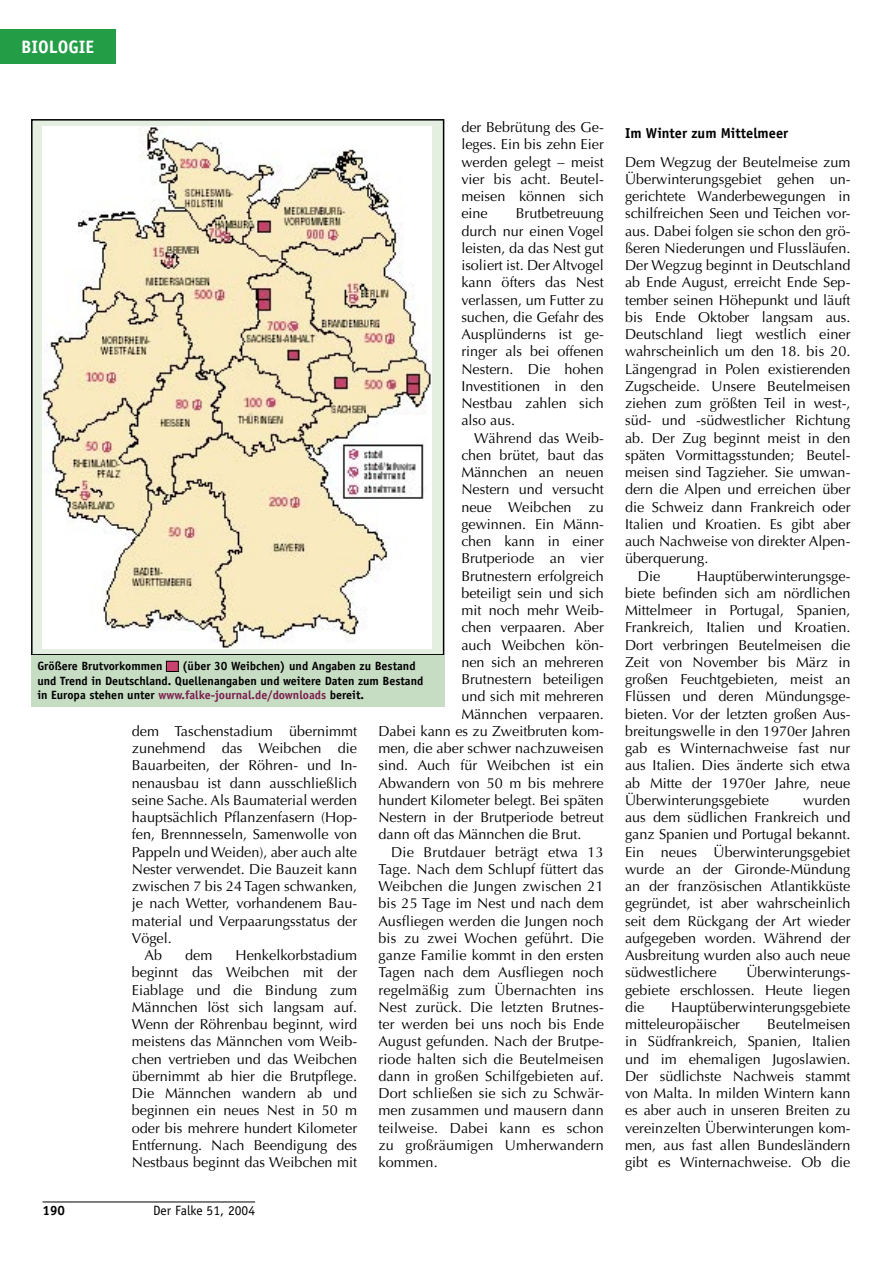
<style>
.page{position:relative;width:893px;height:1263px;background:#fff}
.page>*{position:absolute;margin:0;border:0;box-sizing:border-box;transform-origin:0 0}
.t1{font:700 18px "Officina Sans";color:#fff}
.Grundschrift{font:14.4px/17.2px "Optima";color:#000;text-align:justify}
.Grundschrift_-_ohne_Einzug{font:14.4px/17.2px "Optima";color:#000;text-align:justify}
.Zwischentitel{font:700 14.4px "Officina Sans";color:#000}
.t2{font:13.5px "Officina Sans";color:#000}
.t3{font:700 13.5px "Officina Sans";color:#000}
.Abbildung_linksb{font:700 12px/14.4px "Officina Sans";color:#000}
.s1{color:#7a1e4d}
</style>
<div class="page">
<div style="left:0;top:30px;width:116px;height:34px;background:#239e46"></div>
<hr style="left:43px;top:1201px;width:212px;height:1px;background:#000">
<div style="left:32px;top:120px;width:412px;height:535px;background:#e4eee1"></div>
<div style="left:31px;top:119px;width:413px;height:536px;border:2px solid #000"></div>
<img style="left:43px;top:127px;width:388px;height:521px">
<div style="left:31px;top:655px;width:413px;height:51px;background:#c6ddc3"></div>
<div style="left:166px;top:661px;width:12px;height:10px;background:#c8436d"></div>
<div style="left:166px;top:661px;width:13px;height:11px;border:1px solid #000"></div>
<p class="t1" style="left:21px;top:36px;width:74px">BIOLOGIE</p>
<p class="Grundschrift" style="left:461px;top:119px;width:144px">der Bebrütung des Ge&shy;leges. Ein bis zehn Eier werden gelegt – meist vier bis acht. Beutel&shy;meisen können sich eine</p>
<p class="Grundschrift" style="left:461px;top:205px;width:144px;text-indent:54px">Brutbetreuung durch nur einen Vogel leisten, da das Nest gut isoliert ist. Der Altvogel kann öfters das Nest verlassen, um Futter zu suchen, die Gefahr des Ausplünderns ist ge&shy;ringer als bei offenen Nestern. Die hohen Investitionen in den Nestbau zahlen sich also aus.</p>
<p class="Grundschrift" style="left:474px;top:429px;width:131px">Während das Weib-</p>
<p class="Grundschrift" style="left:461px;top:447px;width:144px">chen brütet, baut das</p>
<p class="Grundschrift" style="left:461px;top:464px;width:144px">Männchen an neuen</p>
<p class="Grundschrift" style="left:461px;top:481px;width:144px">Nestern und versucht</p>
<p class="Grundschrift" style="left:461px;top:498px;width:144px">neue Weibchen zu</p>
<p class="Grundschrift" style="left:461px;top:516px;width:144px">gewinnen. Ein Männ-</p>
<p class="Grundschrift" style="left:461px;top:533px;width:144px">chen kann in einer</p>
<p class="Grundschrift" style="left:461px;top:550px;width:144px">Brutperiode an vier</p>
<p class="Grundschrift" style="left:461px;top:567px;width:144px">Brutnestern erfolgreich</p>
<p class="Grundschrift" style="left:461px;top:585px;width:144px">beteiligt sein und sich</p>
<p class="Grundschrift" style="left:461px;top:602px;width:144px">mit noch mehr Weib-</p>
<p class="Grundschrift" style="left:461px;top:619px;width:144px">chen verpaaren. Aber</p>
<p class="Grundschrift" style="left:461px;top:636px;width:144px">auch Weibchen kön-</p>
<p class="Grundschrift" style="left:461px;top:654px;width:144px">nen sich an mehreren</p>
<p class="Grundschrift" style="left:461px;top:671px;width:144px">Brutnestern beteiligen</p>
<p class="Grundschrift" style="left:461px;top:688px;width:144px">und sich mit mehreren</p>
<p class="Grundschrift" style="left:461px;top:705px;width:144px">Männchen verpaaren.</p>
<p class="Grundschrift" style="left:378px;top:723px;width:227px">Dabei kann es zu Zweitbruten kom-</p>
<p class="Grundschrift" style="left:378px;top:740px;width:227px">men, die aber schwer nachzuweisen</p>
<p class="Grundschrift" style="left:378px;top:757px;width:227px">sind. Auch für Weibchen ist ein</p>
<p class="Grundschrift" style="left:378px;top:774px;width:227px">Abwandern von 50 m bis mehrere</p>
<p class="Grundschrift" style="left:378px;top:792px;width:227px">hundert Kilometer belegt. Bei späten</p>
<p class="Grundschrift" style="left:378px;top:809px;width:227px">Nestern in der Brutperiode betreut</p>
<p class="Grundschrift" style="left:378px;top:826px;width:205px">dann oft das Männchen die Brut.</p>
<p class="Grundschrift" style="left:378px;top:843px;width:227px;text-indent:13px">Die Brutdauer beträgt etwa 13<br>Tage. Nach dem Schlupf füttert das Weibchen die Jungen zwischen 21 bis 25 Tage im Nest und nach dem Ausfliegen werden die Jungen noch bis zu zwei Wochen geführt. Die ganze Familie kommt in den ersten Tagen nach dem Ausfliegen noch regelmäßig zum Übernachten ins Nest zurück. Die letzten Brutnes&shy;ter werden bei uns noch bis Ende August gefunden. Nach der Brutpe&shy;riode halten sich die Beutelmeisen dann in großen Schilfgebieten auf.<br>Dort schließen sie sich zu Schwär&shy;men zusammen und mausern dann teilweise. Dabei kann es schon zu großräumigen Umherwandern kommen.</p>
<p class="Abbildung_linksb" style="left:37px;top:659px;width:387px;text-indent:145px">(über 30 Weibchen) und Angaben zu Bestand und Trend in Deutschland. Quellenangaben und weitere Daten zum Bestand in Europa stehen unter <span class="s1">www.falke-journal.de/downloads</span> bereit.</p>
<p class="Abbildung_linksb" style="left:37px;top:659px;width:127px">Größere Brutvorkommen</p>
<p class="Grundschrift" style="left:132px;top:723px;width:227px">dem Taschenstadium übernimmt zunehmend das Weibchen die Bauarbeiten, der Röhren- und In&shy;nenausbau ist dann ausschließlich seine Sache. Als Baumaterial werden hauptsächlich Pflanzenfasern (Hop&shy;fen, Brennnesseln, Samenwolle von Pappeln und Weiden), aber auch alte Nester verwendet. Die Bauzeit kann zwischen 7 bis 24 Tagen schwanken, je nach Wetter, vorhandenem Bau&shy;material und Verpaarungsstatus der Vögel.</p>
<p class="Grundschrift" style="left:145px;top:947px;width:19px">Ab</p>
<p class="Grundschrift" style="left:185px;top:947px;width:29px">dem</p>
<p class="Grundschrift" style="left:132px;top:947px;width:227px;text-indent:104px">Henkelkorbstadium beginnt das Weibchen mit der Eiablage und die Bindung zum Männchen löst sich langsam auf.<br>Wenn der Röhrenbau beginnt, wird meistens das Männchen vom Weib&shy;chen vertrieben und das Weibchen übernimmt ab hier die Brutpflege.<br>Die Männchen wandern ab und beginnen ein neues Nest in 50 m oder bis mehrere hundert Kilometer Entfernung. Nach Beendigung des Nestbaus beginnt das Weibchen mit</p>
<p class="t3" style="left:43px;top:1202px;width:24px">190</p>
<p class="t2" style="left:153px;top:1202px;width:103px">Der Falke 51, 2004</p>
<p class="Zwischentitel" style="left:625px;top:124px;width:165px">Im Winter zum Mittelmeer</p>
<p class="Grundschrift_-_ohne_Einzug" style="left:625px;top:153px;width:227px">Dem Wegzug der Beutelmeise zum Überwinterungsgebiet gehen un&shy;gerichtete Wanderbewegungen in schilfreichen Seen und Teichen vor&shy;aus. Dabei folgen sie schon den grö&shy;ßeren Niederungen und Flussläufen.<br>Der Wegzug beginnt in Deutschland ab Ende August, erreicht Ende Sep&shy;tember seinen Höhepunkt und läuft bis Ende Oktober langsam aus.<br>Deutschland liegt westlich einer wahrscheinlich um den 18. bis 20.<br>Längengrad in Polen existierenden Zugscheide. Unsere Beutelmeisen ziehen zum größten Teil in west-, süd- und -südwestlicher Richtung ab. Der Zug beginnt meist in den späten Vormittagsstunden; Beutel&shy;meisen sind Tagzieher. Sie umwan&shy;dern die Alpen und erreichen über die Schweiz dann Frankreich oder Italien und Kroatien. Es gibt aber auch Nachweise von direkter Alpen&shy;überquerung.</p>
<p class="Grundschrift" style="left:638px;top:567px;width:24px">Die</p>
<p class="Grundschrift" style="left:625px;top:567px;width:227px;text-indent:72px">Hauptüberwinterungsge&shy;biete befinden sich am nördlichen Mittelmeer in Portugal, Spanien, Frankreich, Italien und Kroatien.<br>Dort verbringen Beutelmeisen die Zeit von November bis März in großen Feuchtgebieten, meist an Flüssen und deren Mündungsge&shy;bieten. Vor der letzten großen Aus&shy;breitungswelle in den 1970er Jahren gab es Winternachweise fast nur aus Italien. Dies änderte sich etwa ab Mitte der 1970er Jahre, neue Überwinterungsgebiete</p>
<p class="Grundschrift" style="left:625px;top:792px;width:227px;text-indent:178px">wurden aus dem südlichen Frankreich und ganz Spanien und Portugal bekannt.<br>Ein neues Überwinterungsgebiet wurde an der Gironde-Mündung an der französischen Atlantikküste gegründet, ist aber wahrscheinlich seit dem Rückgang der Art wieder aufgegeben worden. Während der Ausbreitung wurden also auch neue südwestlichere</p>
<p class="Grundschrift" style="left:625px;top:964px;width:227px;text-indent:121px">Überwinterungs&shy;gebiete erschlossen. Heute liegen die</p>
<p class="Grundschrift" style="left:625px;top:999px;width:227px;text-indent:46px">Hauptüberwinterungsgebiete mitteleuropäischer</p>
<p class="Grundschrift" style="left:625px;top:1016px;width:227px;text-indent:142px">Beutelmeisen in Südfrankreich, Spanien, Italien und im ehemaligen Jugoslawien.<br>Der südlichste Nachweis stammt von Malta. In milden Wintern kann es aber auch in unseren Breiten zu vereinzelten Überwinterungen kom&shy;men, aus fast allen Bundesländern gibt es Winternachweise. Ob die</p>
</div>
